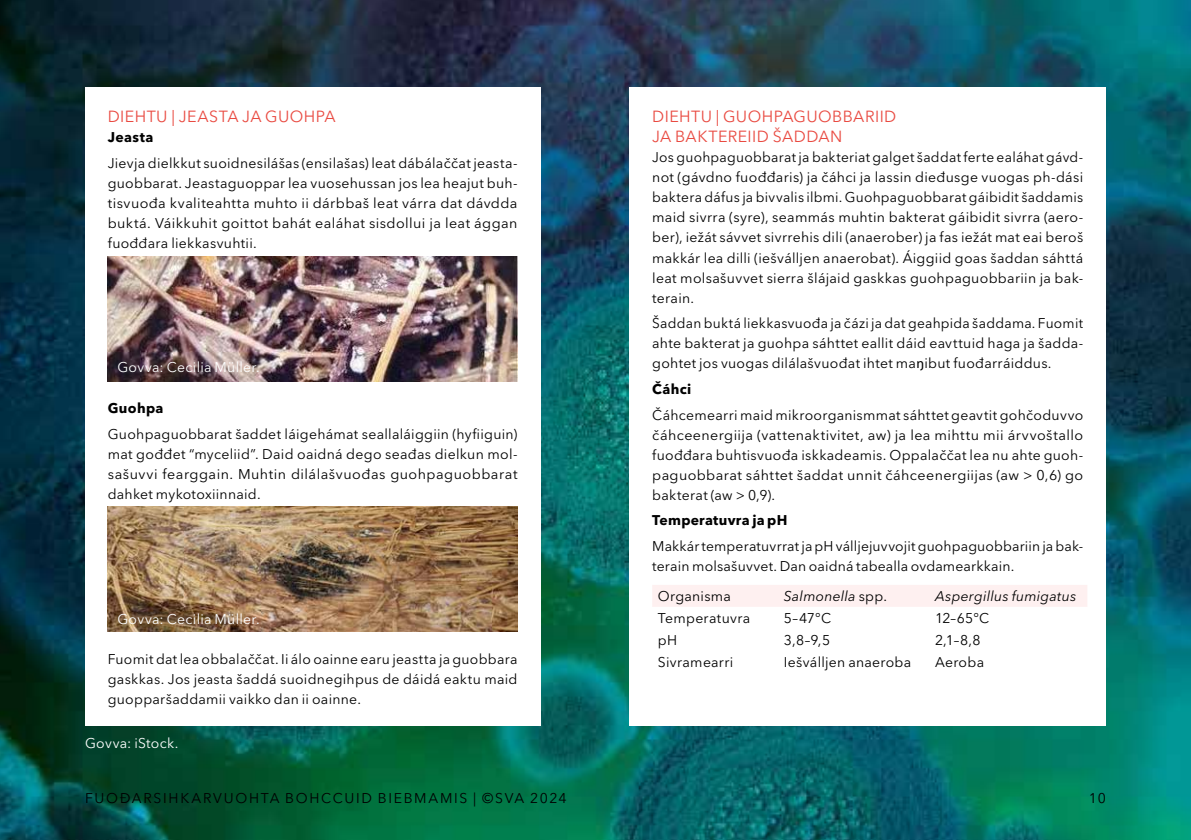
<style>
.page{position:relative;width:1191px;height:840px;background:#fff}
.page>*{position:absolute;margin:0;border:0;box-sizing:border-box;transform-origin:0 0}
.t1{font:16px/20px "Avenir Next LT Pro";letter-spacing:.03em;color:#e94a41}
.t2{font:14px/20px "Avenir Next LT Pro";letter-spacing:.02em;color:#000;text-align:justify}
.t3{font:14px "Avenir Next LT Pro";letter-spacing:.02em;color:#fff}
.t4{font:14px "Avenir Next LT Pro";letter-spacing:.125em;color:#000}
.t5{font:italic 14px "Avenir Next LT Pro";letter-spacing:.015em;color:#000}
.t6{font:700 14px "Avenir Next LT Pro";letter-spacing:.02em;color:#000}
.s1{font-family:"Myriad Pro"}
.s2{font-style:normal}
</style>
<div class="page">
<img style="left:0;top:0;width:1191px;height:839px">
<div style="left:85px;top:87px;width:455px;height:639px;background:#fff"></div>
<img style="left:108px;top:256px;width:409px;height:125px">
<img style="left:108px;top:506px;width:409px;height:125px">
<div style="left:629px;top:87px;width:477px;height:639px;background:#fff"></div>
<div style="left:652px;top:585px;width:435px;height:21px;background:#fef0f0"></div>
<p class="t1" style="left:108px;top:107px;width:229px">DIEHTU | JEASTA JA GUOHPA</p>
<p class="t6" style="left:108px;top:129px;width:47px">Jeasta</p>
<p class="t2" style="left:108px;top:153px;width:411px">Jievja dielkkut suoidnesilášas (ensilašas) leat dábálaččat jeasta&shy;guobbarat. Jeastaguoppar lea vuosehussan jos lea heajut buh&shy;tisvuođa kvaliteahtta muhto ii dárbbaš leat várra dat dávdda buktá. Váikkuhit goittot bahát ealáhat sisdollui ja leat ággan fuođđara liekkasvuhtii.</p>
<p class="t3" style="left:117px;top:359px;width:144px">Govva: Cecilia Müller.</p>
<p class="t6" style="left:108px;top:399px;width:57px">Guohpa</p>
<p class="t2" style="left:108px;top:423px;width:411px">Guohpaguobbarat šaddet láigehámat seallaláiggiin (hyfiiguin) mat gođđet “myceliid”. Daid oaidná dego seađas dielkun mol&shy;sašuvvi fearggain. Muhtin dilálašvuođas guohpaguobbarat dahket mykotoxiinnaid.</p>
<p class="t3" style="left:117px;top:610px;width:144px">Govva: Cecilia Müller.</p>
<p class="t2" style="left:108px;top:648px;width:411px">Fuomit dat lea obbalaččat. Ii álo oainne earu jeastta ja guobbara gaskkas. Jos jeasta šaddá suoidnegihpus de dáidá eaktu maid guopparšaddamii vaikko dan ii oainne.</p>
<p class="t3" style="left:85px;top:734px;width:95px">Govva: iStock.</p>
<p class="t1" style="left:652px;top:107px;width:246px">DIEHTU | GUOHPAGUOBBARIID<br>JA BAKTEREIID ŠADDAN</p>
<p class="t2" style="left:652px;top:147px;width:432px">Jos guohpaguobbarat ja bakteriat galget šaddat ferte ealáhat gávd&shy;not (gávdno fuođđaris) ja čáhci ja lassin dieđusge vuogas ph-dási baktera dáfus ja bivvalis ilbmi. Guohpaguobbarat gáibidit šaddamis maid sivrra (syre), seammás muhtin bakterat gáibidit sivrra (aero&shy;ber), iežát sávvet sivrrehis dili (anaerober) ja fas iežát mat eai beroš makkár lea dilli (iešválljen anaerobat). Áiggiid goas šaddan sáhttá leat molsašuvvet sierra šlájaid gaskkas guohpaguobbariin ja bak&shy;terain.</p>
<p class="t2" style="left:652px;top:313px;width:432px">Šaddan buktá liekkasvuođa ja čázi ja dat geahpida šaddama. Fuomit ahte bakterat ja guohpa sáhttet eallit dáid eavttuid haga ja šadda&shy;gohtet jos vuogas dilálašvuođat ihtet ma<span class="s1">ŋ</span>ibut fuođarráiddus.</p>
<p class="t6" style="left:652px;top:380px;width:41px">Čáhci</p>
<p class="t2" style="left:652px;top:404px;width:432px">Čáhcemearri maid mikroorganismmat sáhttet geavtit gohčoduvvo čáhceenergiija (vattenaktivitet, aw) ja lea mihttu mii árvvoštallo fuođđara buhtisvuođa iskkadeamis. Oppalaččat lea nu ahte guoh&shy;paguobbarat sáhttet šaddat unnit čáhceenergiijas (aw &gt; 0,6) go bakterat (aw &gt; 0,9).</p>
<p class="t6" style="left:652px;top:511px;width:137px">Temperatuvra ja pH</p>
<p class="t2" style="left:652px;top:536px;width:432px">Makkár temperatuvrrat ja pH válljejuvvojit guohpaguobbariin ja bak&shy;terain molsašuvvet. Dan oaidná tabealla ovdamearkkain.</p>
<p class="t2" style="left:658px;top:586px;width:75px">Organisma</p>
<p class="t5" style="left:783px;top:587px;width:105px">Salmonella <span class="s2">spp.</span></p>
<p class="t5" style="left:935px;top:587px;width:143px">Aspergillus fumigatus</p>
<p class="t2" style="left:658px;top:608px;width:94px">Temperatuvra</p>
<p class="t2" style="left:783px;top:608px;width:49px">5–47°C</p>
<p class="t2" style="left:935px;top:608px;width:56px">12–65°C</p>
<p class="t2" style="left:658px;top:630px;width:21px">pH</p>
<p class="t2" style="left:783px;top:630px;width:48px">3,8–9,5</p>
<p class="t2" style="left:935px;top:630px;width:47px">2,1–8,8</p>
<p class="t2" style="left:658px;top:651px;width:77px">Sivramearri</p>
<p class="t2" style="left:783px;top:651px;width:129px">Iešválljen anaeroba</p>
<p class="t2" style="left:935px;top:651px;width:51px">Aeroba</p>
<p class="t4" style="left:85px;top:789px;width:483px">FUOĐARSIHKARVUOHTA BOHCCUID BIEBMAMIS | ©SVA 2024</p>
<p class="t2" style="left:1088px;top:788px;width:19px">10</p>
</div>
